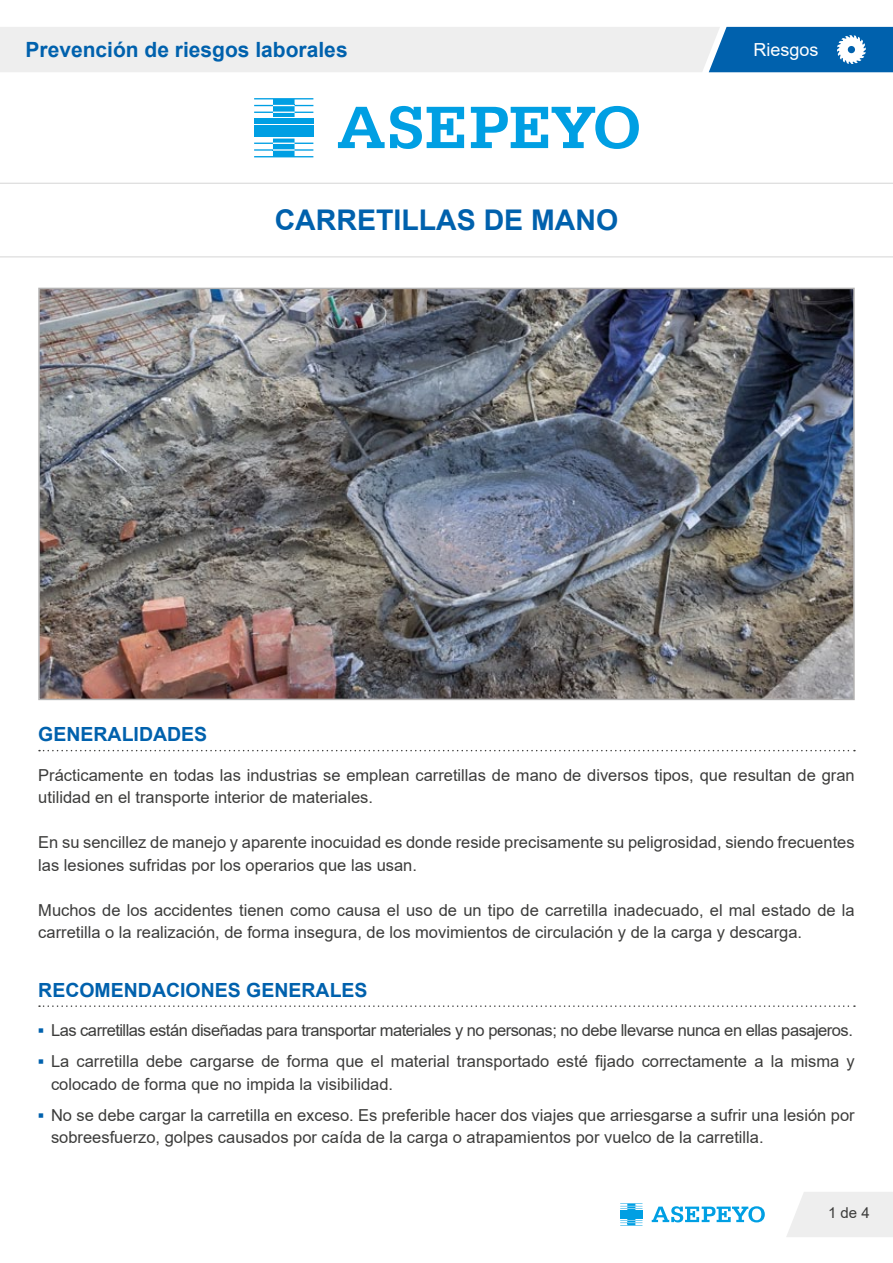
<style>
.page{position:relative;width:893px;height:1263px;background:#fff}
.page>*{position:absolute;margin:0;border:0;box-sizing:border-box;transform-origin:0 0}
.t1{font:700 28.5px "Arial";color:#0061ad}
.t2{font:700 21px "Arial";color:#0061ad}
.t3{font:700 19.5px "Arial";color:#0061ad}
.t4{font:18px "Arial";color:#fff}
.t5{font:16.5px/22.5px "Arial";color:#3c3c3b}
.t6{font:16.5px "Arial";letter-spacing:-.03em;color:#3c3c3b}
.t7{font:15px "Arial";color:#3c3c3b}
.s1{font-weight:700;color:#0061ad}
</style>
<div class="page">
<svg style="left:786px;top:1192px;width:107px;height:45px;background:#efefef"></svg>
<hr style="left:620px;top:1213px;width:22px;height:2px;background:#009fe3">
<svg style="left:620px;top:1218px;width:22px;height:7px"></svg>
<svg style="left:620px;top:1203px;width:22px;height:7px"></svg>
<hr style="left:620px;top:1216px;width:22px;height:2px;background:#009fe3">
<hr style="left:620px;top:1211px;width:22px;height:2px;background:#009fe3">
<svg style="left:652px;top:1206px;width:113px;height:16px"></svg>
<svg style="left:0;top:27px;width:893px;height:45px;background:#c2d4e2"></svg>
<hr style="left:0;top:256px;width:893px;height:1px;background:#d5d5d5">
<hr style="left:0;top:183px;width:893px;height:1px;background:#d5d5d5">
<div style="left:254px;top:125px;width:59px;height:5px;background:#009fe3"></div>
<svg style="left:254px;top:139px;width:59px;height:18px"></svg>
<svg style="left:254px;top:98px;width:59px;height:19px"></svg>
<div style="left:254px;top:132px;width:59px;height:5px;background:#009fe3"></div>
<div style="left:254px;top:118px;width:59px;height:6px;background:#009fe3"></div>
<svg style="left:338px;top:106px;width:126px;height:43px"></svg>
<svg style="left:471px;top:106px;width:168px;height:43px"></svg>
<svg style="left:39px;top:750px;width:816px;height:1px"></svg>
<svg style="left:39px;top:1005px;width:816px;height:2px"></svg>
<img style="left:41px;top:291px;width:811px;height:406px">
<div style="left:38px;top:288px;width:817px;height:412px;border:2px solid #b3b2b2"></div>
<p class="t2" style="left:26px;top:35px;width:324px">Prevención de riesgos laborales</p>
<p class="t4" style="left:753px;top:37px;width:67px">Riesgos</p>
<h1 class="t1" style="left:275px;top:200px;width:345px">CARRETILLAS DE MANO</h1>
<p class="t3" style="left:38px;top:721px;width:171px">GENERALIDADES</p>
<p class="t5" style="left:38px;top:764px;width:818px">Prácticamente en todas las industrias se emplean carretillas de mano de diversos tipos, que resultan de gran utilidad en el transporte interior de materiales.</p>
<p class="t5" style="left:38px;top:831px;width:818px">En su sencillez de manejo y aparente inocuidad es donde reside precisamente su peligrosidad, siendo frecuentes las lesiones sufridas por los operarios que las usan.</p>
<p class="t5" style="left:38px;top:899px;width:818px">Muchos de los accidentes tienen como causa el uso de un tipo de carretilla inadecuado, el mal estado de la carretilla o la realización, de forma insegura, de los movimientos de circulación y de la carga y descarga.</p>
<p class="t3" style="left:38px;top:976px;width:331px">RECOMENDACIONES GENERALES</p>
<p class="t6" style="left:38px;top:1019px;width:816px"><span class="s1">▪</span> Las carretillas están diseñadas para transportar materiales y no personas; no debe llevarse nunca en ellas pasajeros.</p>
<p class="t5" style="left:51px;top:1050px;width:805px;text-indent:-13px"><span class="s1">▪</span> La carretilla debe cargarse de forma que el material transportado esté fijado correctamente a la misma y colocado de forma que no impida la visibilidad.</p>
<p class="t5" style="left:51px;top:1104px;width:805px;text-indent:-13px"><span class="s1">▪</span> No se debe cargar la carretilla en exceso. Es preferible hacer dos viajes que arriesgarse a sufrir una lesión por sobreesfuerzo, golpes causados por caída de la carga o atrapamientos por vuelco de la carretilla.</p>
<p class="t7" style="left:828px;top:1203px;width:43px">1 de 4</p>
</div>
